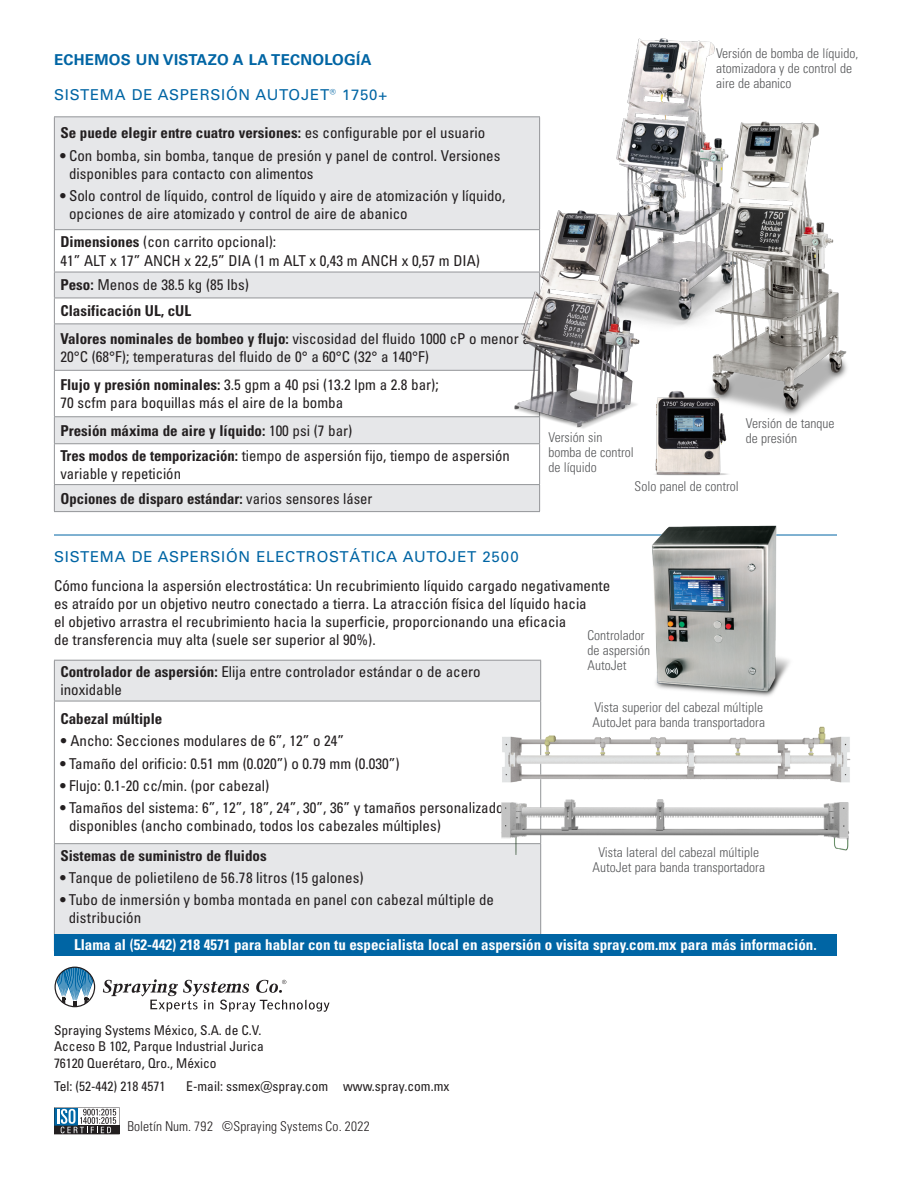
<style>
.page{position:relative;width:918px;height:1188px;background:#fff}
.page>*{position:absolute;margin:0;border:0;box-sizing:border-box;transform-origin:0 0}
.body{font:condensed 15px/18px "Univers LT Pro";color:#231f20}
.body-2{font:700 condensed 15px "Univers LT Pro";color:#231f20}
.body-3{font:700 condensed 15px "Univers LT Pro";color:#fff}
.Light_subhead{font:15px "Univers LT Pro 55 Roman";letter-spacing:.05em;color:#0065a4}
.subhead{font:700 15px "Univers LT Pro 65";letter-spacing:.02em;color:#0065a4}
.gray_caption{font:300 condensed 13.5px/15px "Univers LT Pro";color:#57585a}
.t1{font:condensed 13.5px "Univers LT Pro";color:#231f20}
.t2{font:300 condensed 13.5px "Univers LT Pro";letter-spacing:.01em;color:#231f20}
.s1{font-weight:400}
.s2{font-weight:700}
</style>
<div class="page">
<svg style="left:55px;top:117px;width:484px;height:394px;fill:#e6e7e9"></svg>
<hr style="left:54px;top:116px;width:486px;height:1px;background:#939598">
<hr style="left:54px;top:117px;width:1px;height:112px;background:#939598">
<hr style="left:539px;top:117px;width:1px;height:112px;background:#939598">
<hr style="left:54px;top:229px;width:486px;height:1px;background:#939598">
<hr style="left:54px;top:230px;width:1px;height:42px;background:#939598">
<hr style="left:54px;top:272px;width:486px;height:1px;background:#939598">
<hr style="left:54px;top:298px;width:486px;height:1px;background:#939598">
<svg style="left:54px;top:272px;width:1px;height:51px"></svg>
<hr style="left:54px;top:323px;width:486px;height:1px;background:#939598">
<hr style="left:54px;top:324px;width:1px;height:46px;background:#939598">
<hr style="left:54px;top:370px;width:486px;height:1px;background:#939598">
<hr style="left:54px;top:371px;width:1px;height:45px;background:#939598">
<hr style="left:54px;top:416px;width:486px;height:1px;background:#939598">
<svg style="left:54px;top:417px;width:1px;height:26px"></svg>
<hr style="left:54px;top:443px;width:486px;height:1px;background:#939598">
<hr style="left:54px;top:444px;width:1px;height:40px;background:#939598">
<hr style="left:539px;top:444px;width:1px;height:40px;background:#939598">
<hr style="left:54px;top:484px;width:486px;height:1px;background:#939598">
<svg style="left:54px;top:485px;width:1px;height:26px"></svg>
<svg style="left:539px;top:485px;width:1px;height:26px"></svg>
<hr style="left:54px;top:511px;width:486px;height:1px;background:#939598">
<hr style="left:54px;top:535px;width:783px;height:1px;background:#0065a4">
<div style="left:54px;top:660px;width:487px;height:41px;background:#e6e7e9"></div>
<div style="left:54px;top:844px;width:487px;height:107px;background:#e6e7e9"></div>
<hr style="left:54px;top:660px;width:487px;height:1px;background:#939598">
<hr style="left:54px;top:661px;width:1px;height:40px;background:#939598">
<hr style="left:540px;top:661px;width:1px;height:40px;background:#939598">
<hr style="left:54px;top:701px;width:487px;height:1px;background:#939598">
<hr style="left:54px;top:701px;width:1px;height:142px;background:#939598">
<hr style="left:540px;top:701px;width:1px;height:142px;background:#939598">
<hr style="left:54px;top:843px;width:487px;height:1px;background:#939598">
<hr style="left:54px;top:844px;width:1px;height:107px;background:#939598">
<hr style="left:540px;top:844px;width:1px;height:107px;background:#939598">
<div style="left:54px;top:934px;width:783px;height:22px;background:#0065a4"></div>
<img style="left:652px;top:525px;width:145px;height:172px">
<img style="left:466px;top:786px;width:384px;height:68px">
<img style="left:502px;top:723px;width:349px;height:63px">
<img style="left:616px;top:38px;width:99px;height:287px">
<img style="left:496px;top:183px;width:162px;height:269px">
<img style="left:663px;top:101px;width:184px;height:314px">
<img style="left:628px;top:370px;width:119px;height:179px">
<svg style="left:55px;top:967px;width:40px;height:40px"></svg>
<svg style="left:103px;top:979px;width:227px;height:33px"></svg>
<svg style="left:54px;top:1107px;width:66px;height:27px"></svg>
<p class="subhead" style="left:54px;top:49px;width:319px">ECHEMOS UN VISTAZO A LA TECNOLOGÍA</p>
<p class="Light_subhead" style="left:54px;top:84px;width:335px">SISTEMA DE ASPERSIÓN AUTOJET® 1750+</p>
<p class="body-2" style="left:60px;top:124px;width:426px">Se puede elegir entre cuatro versiones: <span class="s1">es configurable por el usuario</span></p>
<p class="body" style="left:69px;top:146px;width:433px;text-indent:-9px">• Con bomba, sin bomba, tanque de presión y panel de control. Versiones disponibles para contacto con alimentos</p>
<p class="body" style="left:69px;top:186px;width:438px;text-indent:-9px">• Solo control de líquido, control de líquido y aire de atomización y líquido, opciones de aire atomizado y control de aire de abanico</p>
<p class="body" style="left:60px;top:231px;width:421px;line-height:19.5px"><span class="s2">Dimensiones</span> (con carrito opcional):<br>41” ALT x 17” ANCH x 22,5” DIA (1 m ALT x 0,43 m ANCH x 0,57 m DIA)</p>
<p class="body" style="left:60px;top:276px;width:190px"><span class="s2">Peso:</span> Menos de 38.5 kg (85 lbs)</p>
<p class="body-2" style="left:60px;top:302px;width:132px">Clasificación UL, cUL</p>
<p class="body" style="left:60px;top:329px;width:471px"><span class="s2">Valores nominales de bombeo y flujo:</span> viscosidad del fluido 1000 cP o menor a<br>20°C (68°F); temperaturas del fluido de 0° a 60°C (32° a 140°F)</p>
<p class="body" style="left:60px;top:375px;width:380px"><span class="s2">Flujo y presión nominales:</span> 3.5 gpm a 40 psi (13.2 lpm a 2.8 bar);<br>70 scfm para boquillas más el aire de la bomba</p>
<p class="body-2" style="left:60px;top:421px;width:294px">Presión máxima de aire y líquido: <span class="s1">100 psi (7 bar)</span></p>
<p class="body" style="left:60px;top:446px;width:451px"><span class="s2">Tres modos de temporización:</span> tiempo de aspersión fijo, tiempo de aspersión variable y repetición</p>
<p class="body-2" style="left:60px;top:489px;width:314px">Opciones de disparo estándar: <span class="s1">varios sensores láser</span></p>
<p class="gray_caption" style="left:716px;top:45px;width:144px">Versión de bomba de líquido, atomizadora y de control de aire de abanico</p>
<p class="gray_caption" style="left:549px;top:429px;width:87px">Versión sin bomba de control de líquido</p>
<p class="gray_caption" style="left:746px;top:415px;width:90px">Versión de tanque de presión</p>
<p class="gray_caption" style="left:635px;top:478px;width:106px">Solo panel de control</p>
<p class="Light_subhead" style="left:54px;top:547px;width:466px">SISTEMA DE ASPERSIÓN ELECTROSTÁTICA AUTOJET 2500</p>
<p class="body" style="left:54px;top:576px;width:558px">Cómo funciona la aspersión electrostática: Un recubrimiento líquido cargado negativamente es atraído por un objetivo neutro conectado a tierra. La atracción física del líquido hacia<br>el objetivo arrastra el recubrimiento hacia la superficie, proporcionando una eficacia<br>de transferencia muy alta (suele ser superior al 90%).</p>
<p class="body" style="left:60px;top:662px;width:422px"><span class="s2">Controlador de aspersión:</span> Elija entre controlador estándar o de acero inoxidable</p>
<p class="body-2" style="left:60px;top:710px;width:104px">Cabezal múltiple</p>
<p class="body" style="left:60px;top:732px;width:285px"><span class="s2">•</span> Ancho: Secciones modulares de 6”, 12” o 24”</p>
<p class="body" style="left:60px;top:754px;width:341px">• Tamaño del orificio: 0.51 mm (0.020”) o 0.79 mm (0.030”)</p>
<p class="body" style="left:60px;top:776px;width:211px">• Flujo: 0.1-20 cc/min. (por cabezal)</p>
<p class="body" style="left:69px;top:799px;width:443px;text-indent:-9px">• Tamaños del sistema: 6”, 12”, 18”, 24”, 30”, 36” y tamaños personalizados disponibles (ancho combinado, todos los cabezales múltiples)</p>
<p class="body-2" style="left:60px;top:846px;width:208px">Sistemas de suministro de fluidos</p>
<p class="body" style="left:60px;top:868px;width:305px">• Tanque de polietileno de 56.78 litros (15 galones)</p>
<p class="body" style="left:69px;top:890px;width:427px;text-indent:-8px">• Tubo de inmersión y bomba montada en panel con cabezal múltiple de distribución</p>
<p class="body-3" style="left:74px;top:936px;width:744px">Llama al (52-442) 218 4571 para hablar con tu especialista local en aspersión o visita spray.com.mx para más información.</p>
<p class="gray_caption" style="left:588px;top:627px;width:64px">Controlador de aspersión<br>AutoJet</p>
<p class="gray_caption" style="left:593px;top:699px;width:174px">Vista superior del cabezal múltiple<br>AutoJet para banda transportadora</p>
<p class="gray_caption" style="left:593px;top:844px;width:174px;text-align:center">Vista lateral del cabezal múltiple<br>AutoJet para banda transportadora</p>
<p class="t1" style="left:54px;top:1021px;width:209px">Spraying Systems México, S.A. de C.V.</p>
<p class="t1" style="left:54px;top:1038px;width:211px">Acceso B 102, Parque Industrial Jurica</p>
<p class="t1" style="left:54px;top:1054px;width:164px">76120 Querétaro, Qro., México</p>
<p class="t1" style="left:54px;top:1077px;width:113px">Tel: (52-442) 218 4571</p>
<p class="t1" style="left:186px;top:1077px;width:265px">E-mail: ssmex@spray.com www.spray.com.mx</p>
<p class="t2" style="left:128px;top:1117px;width:244px">Boletín Num. 792 ©Spraying Systems Co. 2022</p>
</div>
